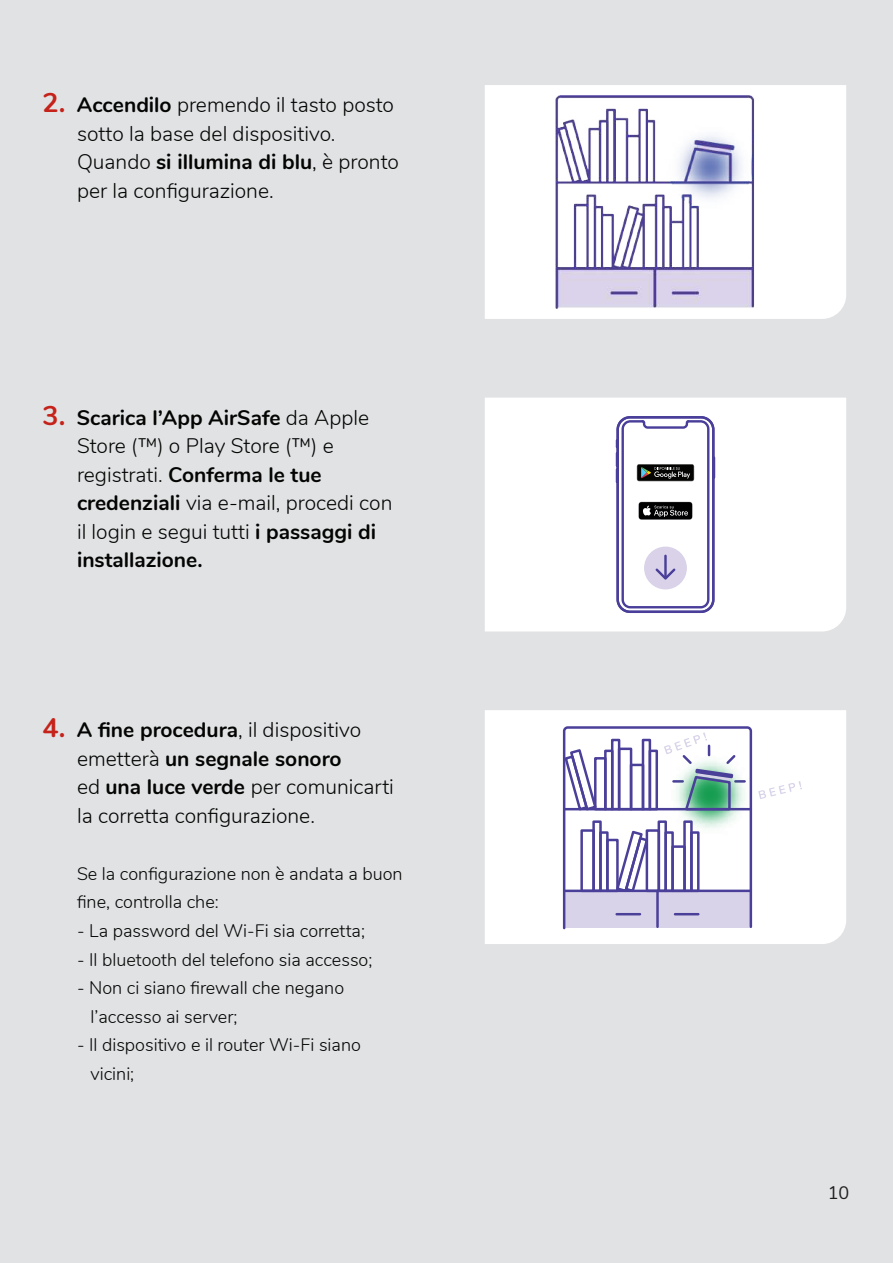
<style>
.page{position:relative;width:893px;height:1263px;background:#e1e2e4}
.page>*{position:absolute;margin:0;border:0;box-sizing:border-box;transform-origin:0 0}
.t1{font:300 21px/28.5px "Nunito";color:#040503}
.t2{font:300 18px/28.5px "Nunito";color:#040503}
.t3{font:18px "Nunito";color:#231f20}
.s1{font-weight:700;font-size:27px;color:#c5221a}
.s2{font-weight:700}
</style>
<div class="page">
<div style="left:485px;top:85px;width:361px;height:234px;background:#fff"></div>
<img style="left:556px;top:96px;width:219px;height:212px">
<div style="left:485px;top:398px;width:361px;height:233px;background:#fff"></div>
<svg style="left:616px;top:416px;width:99px;height:197px;background:#cccad9"></svg>
<div style="left:485px;top:710px;width:361px;height:234px;background:#fff"></div>
<svg style="left:562px;top:725px;width:240px;height:205px"></svg>
<div style="left:611px;top:739px;width:9px;height:71px;border:3px solid #4a3f99"></div>
<div style="left:604px;top:750px;width:9px;height:60px;border:3px solid #4a3f99"></div>
<div style="left:618px;top:747px;width:14px;height:63px;border:3px solid #4a3f99"></div>
<p class="t1" style="left:77px;top:90px;width:323px;text-indent:-35px"><span class="s1">2.</span> <span class="s2">Accendilo</span> premendo il tasto posto sotto la base del dispositivo.<br>Quando <span class="s2">si illumina di blu</span>, è pronto per la configurazione.</p>
<p class="t1" style="left:77px;top:402px;width:317px;text-indent:-35px"><span class="s1">3.</span> <span class="s2">Scarica l’App AirSafe</span> da Apple<br>Store (™) o Play Store (™) e registrati. <span class="s2">Conferma le tue credenziali</span> via e-mail, procedi con il login e segui tutti <span class="s2">i passaggi di installazione.</span></p>
<p class="t1" style="left:77px;top:715px;width:318px;text-indent:-35px"><span class="s1">4.</span> <span class="s2">A fine procedura</span>, il dispositivo emetterà <span class="s2">un segnale sonoro<br></span>ed <span class="s2">una luce verde</span> per comunicarti la corretta configurazione.</p>
<p class="t2" style="left:77px;top:858px;width:327px">Se la configurazione non è andata a buon fine, controlla che:</p>
<p class="t2" style="left:77px;top:915px;width:289px">- La password del Wi-Fi sia corretta;</p>
<p class="t2" style="left:77px;top:944px;width:297px">- Il bluetooth del telefono sia accesso;</p>
<p class="t2" style="left:91px;top:972px;width:255px;text-indent:-14px">- Non ci siano firewall che negano l’accesso ai server;</p>
<p class="t2" style="left:91px;top:1029px;width:272px;text-indent:-14px">- Il dispositivo e il router Wi-Fi siano vicini;</p>
<p class="t3" style="left:828px;top:1180px;width:23px">10</p>
</div>
